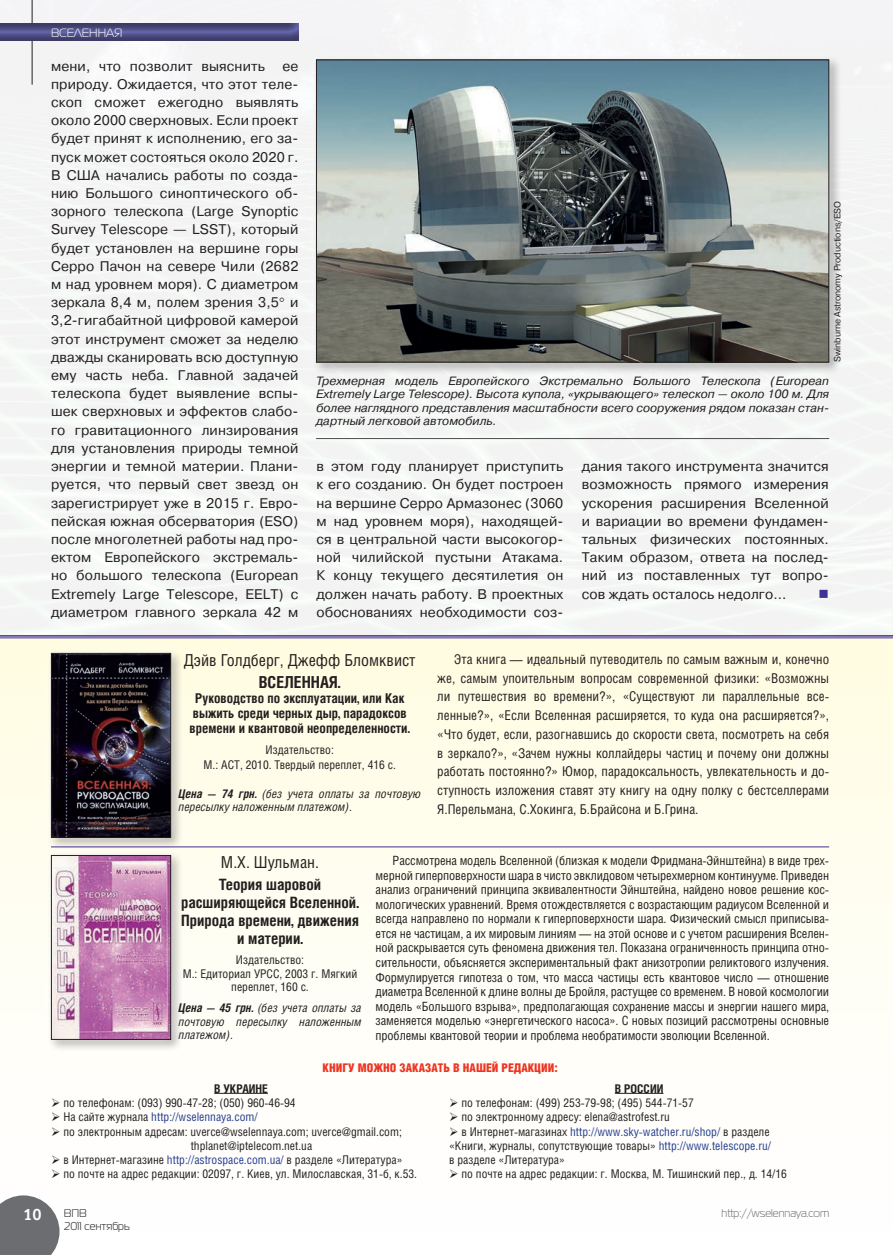
<style>
.page{position:relative;width:893px;height:1255px;background:#fff}
.page>*{position:absolute;margin:0;border:0;box-sizing:border-box;transform-origin:0 0}
.t1{font:16.5px/22.2px "Helios Cond";color:#231f20;text-align:center}
.t2{font:700 16.5px "Officina Sans C";color:#fff}
.t3{font:700 15.6px/18px "Helios Cond";color:#231f20;text-align:center}
.t4{font:13.95px/18.1px "Pragmatica C";letter-spacing:.01em;color:#231f20;text-align:justify}
.t5{font:13.95px "Wingdings";color:#413193}
.t6{font:13.5px/18.8px "Helios Cond";color:#231f20;text-align:justify}
.t7{font:700 13.5px/15px "Helios Cond";color:#231f20;text-align:center}
.t8{font:12.75px/14.5px "Helios Cond";letter-spacing:-.01em;color:#231f20;text-align:justify}
.t9{font:12px/14.2px "Helios Cond";color:#231f20;text-align:center}
.t10{font:italic 12px/13.5px "Pragmatica C";color:#231f20;text-align:justify}
.t11{font:italic 12px/13.5px "Helios Cond";color:#231f20}
.t12{font:12px "Helios Cond";color:#253f8e}
.t13{font:900 12px "Helios Cond";color:#ef3522}
.t14{font:700 12px "Helios Cond";color:#231f20}
.t15{font:12px "Magistral C";color:#fff}
.t16{font:11.25px "Magistral C";color:#6c6d70}
.t17{font:11.25px/13.5px "Magistral C";color:#231f20}
.t18{font:9px "Pragmatica C";letter-spacing:-.01em;color:#231f20}
.s1{font-weight:700}
.s2{color:#231f20}
.s3{color:#253f8e}
</style>
<div class="page">
<div style="left:0;top:0;width:893px;height:637px;background:#f3f4f4"></div>
<div style="left:0;top:637px;width:893px;height:617px;background:linear-gradient(to bottom,#fffce2,#fff)"></div>
<div style="left:306px;top:50px;width:533px;height:322px;background:#fff;opacity:.75"></div>
<img style="left:318px;top:62px;width:509px;height:298px">
<div style="left:316px;top:60px;width:513px;height:302px;border:1px solid #231f20"></div>
<hr style="left:316px;top:438px;width:513px;height:1px;background:#231f20">
<div style="left:47px;top:649px;width:137px;height:201px;background:#fefbe5"></div>
<div style="left:41px;top:643px;width:140px;height:204px;background:#fff;opacity:.75"></div>
<img style="left:53px;top:655px;width:116px;height:180px">
<div style="left:51px;top:653px;width:120px;height:184px;border:1px solid #231f20"></div>
<div style="left:47px;top:851px;width:137px;height:201px;background:#fcfbf3"></div>
<div style="left:41px;top:845px;width:140px;height:204px;background:#fff;opacity:.75"></div>
<img style="left:53px;top:857px;width:116px;height:180px">
<div style="left:51px;top:855px;width:120px;height:184px;border:1px solid #231f20"></div>
<hr style="left:0;top:635px;width:893px;height:1px;background:#452f92">
<hr style="left:0;top:637px;width:893px;height:1px;background:#452f92">
<hr style="left:51px;top:846px;width:778px;height:1px;background:#452f92">
<hr style="left:214px;top:1093px;width:54px;height:1px;background:#231f20">
<hr style="left:615px;top:1093px;width:48px;height:1px;background:#231f20">
<svg style="left:0;top:1195px;width:60px;height:59px;background:#7e7f82"></svg>
<hr style="left:32px;top:0;width:1px;height:85px;background:#231f20">
<div style="left:0;top:22px;width:302px;height:21px;background:#231f20;opacity:.5"></div>
<svg style="left:280px;top:298px;width:4px;height:4px"></svg>
<p class="t15" style="left:51px;top:26px;width:73px">ВСЕЛЕННАЯ</p>
<p class="t4" style="left:51px;top:57px;width:249px">мени, что позволит выяснить ее природу. Ожидается, что этот теле&shy;скоп сможет ежегодно выявлять около 2000 сверхновых. Если проект будет принят к исполнению, его за&shy;пуск может состояться около 2020 г.<br>В США начались работы по созда&shy;нию Большого синоптического об&shy;зорного телескопа (Large Synoptic Survey Telescope — LSST), который будет установлен на вершине горы Серро Пачон на севере Чили (2682 м над уровнем моря). С диаметром зеркала 8,4 м, полем зрения 3,5 и 3,2-гигабайтной цифровой камерой этот инструмент сможет за неделю дважды сканировать всю доступную ему часть неба. Главной задачей телескопа будет выявление вспы&shy;шек сверхновых и эффектов слабо&shy;го гравитационного линзирования для установления природы темной энергии и темной материи. Плани&shy;руется, что первый свет звезд он зарегистрирует уже в 2015 г. Евро&shy;пейская южная обсерватория (ESO) после многолетней работы над про&shy;ектом Европейского экстремаль&shy;но большого телескопа (European Extremely Large Telescope, EELT) с диаметром главного зеркала 42 м</p>
<p class="t18" style="left:832px;top:362px;width:162px;rotate:-90deg">Swinburne Astronomy Productions/ESO</p>
<p class="t10" style="left:316px;top:374px;width:515px">Трехмерная модель Европейского Экстремально Большого Телескопа (European Extremely Large Telescope). Высота купола, «укрывающего» телескоп — около 100 м. Для более наглядного представления масштабности всего сооружения рядом показан стан&shy;дартный легковой автомобиль.</p>
<p class="t4" style="left:316px;top:457px;width:248px">в этом году планирует приступить к его созданию. Он будет построен на вершине Серро Армазонес (3060 м над уровнем моря), находящей&shy;ся в центральной части высокогор&shy;ной чилийской пустыни Атакама.<br>К концу текущего десятилетия он должен начать работу. В проектных обоснованиях необходимости соз-</p>
<p class="t4" style="left:582px;top:457px;width:249px">дания такого инструмента значится возможность прямого измерения ускорения расширения Вселенной и вариации во времени фундамен&shy;тальных физических постоянных.<br>Таким образом, ответа на послед&shy;ний из поставленных тут вопро&shy;сов ждать осталось недолго…</p>
<p class="t5" style="left:818px;top:586px;width:12px">■</p>
<p class="t6" style="left:437px;top:649px;width:393px;text-indent:17px">Эта книга — идеальный путеводитель по самым важным и, конечно же, самым упоительным вопросам современной физики: «Возможны ли путешествия во времени?», «Существуют ли параллельные все&shy;ленные?», «Если Вселенная расширяется, то куда она расширяется?», «Что будет, если, разогнавшись до скорости света, посмотреть на себя в зеркало?», «Зачем нужны коллайдеры частиц и почему они должны работать постоянно?» Юмор, парадоксальность, увлекательность и до&shy;ступность изложения ставят эту книгу на одну полку с бестселлерами Я.Перельмана, С.Хокинга, Б.Брайсона и Б.Грина.</p>
<p class="t8" style="left:376px;top:853px;width:455px;text-indent:17px">Рассмотрена модель Вселенной (близкая к модели Фридмана-Эйнштейна) в виде трех&shy;мерной гиперповерхности шара в чисто эвклидовом четырехмерном континууме. Приведен анализ ограничений принципа эквивалентности Эйнштейна, найдено новое решение кос&shy;мологических уравнений. Время отождествляется с возрастающим радиусом Вселенной и всегда направлено по нормали к гиперповерхности шара. Физический смысл приписыва&shy;ется не частицам, а их мировым линиям — на этой основе и с учетом расширения Вселен&shy;ной раскрывается суть феномена движения тел. Показана ограниченность принципа отно&shy;сительности, объясняется экспериментальный факт анизотропии реликтового излучения.<br>Формулируется гипотеза о том, что масса частицы есть квантовое число — отношение диаметра Вселенной к длине волны де Бройля, растущее со временем. В новой космологии модель «Большого взрыва», предполагающая сохранение массы и энергии нашего мира, заменяется моделью «энергетического насоса». С новых позиций рассмотрены основные проблемы квантовой теории и проблема необратимости эволюции Вселенной.</p>
<p class="t1" style="left:184px;top:648px;width:233px">Дэйв Голдберг, Джефф Бломквист<br><span class="s1">Вселенная.</span></p>
<p class="t7" style="left:190px;top:690px;width:222px">Руководство по эксплуатации, или Как выжить среди черных дыр, парадоксов времени и квантовой неопределенности.</p>
<p class="t9" style="left:204px;top:742px;width:194px;line-height:15px">Издательство:<br>М.: АСТ, 2010. Твердый переплет, 416 с.</p>
<p class="t11" style="left:179px;top:786px;width:244px"><span class="s1">Цена — 74 грн.</span> (без учета оплаты за почтовую пересылку наложенным платежом).</p>
<p class="t1" style="left:221px;top:850px;width:100px">М.Х. Шульман.</p>
<p class="t3" style="left:181px;top:875px;width:179px">Теория шаровой расширяющейся Вселенной.<br>Природа времени, движения и материи.</p>
<p class="t9" style="left:183px;top:952px;width:176px;line-height:13.5px">Издательство:<br>М.: Едиториал УРСС, 2003 г. Мягкий переплет, 160 с.</p>
<p class="t11" style="left:179px;top:1000px;width:184px;text-align:justify"><span class="s1">Цена — 45 грн.</span> (без учета оплаты за почтовую пересылку наложенным платежом).</p>
<p class="t13" style="left:323px;top:1061px;width:236px">Книгу можно заказать в нашей редакции:</p>
<p class="t14" style="left:214px;top:1081px;width:55px">В Украине</p>
<p class="t9" style="left:51px;top:1095px;width:246px">➢ по телефонам: (093) 990-47-28; (050) 960-46-94</p>
<p class="t12" style="left:51px;top:1109px;width:208px"><span class="s2">➢ На сайте журнала</span> http://wselennaya.com/</p>
<p class="t9" style="left:191px;top:1123px;width:213px;text-align:left;text-indent:-140px">➢ по электронным адресам: uverce@wselennaya.com; uverce@gmail.com; thplanet@iptelecom.net.ua</p>
<p class="t9" style="left:51px;top:1152px;width:353px">➢ в Интернет-магазине <span class="s3">http://astrospace.com.ua/</span> в разделе «Литература»</p>
<p class="t9" style="left:51px;top:1166px;width:368px">➢ по почте на адрес редакции: 02097, г. Киев, ул. Милославская, 31-б, к.53.</p>
<p class="t14" style="left:615px;top:1081px;width:50px">В России</p>
<p class="t9" style="left:449px;top:1095px;width:246px">➢ по телефонам: (499) 253-79-98; (495) 544-71-57</p>
<p class="t9" style="left:449px;top:1109px;width:222px">➢ по электронному адресу: elena@astrofest.ru</p>
<p class="t9" style="left:449px;top:1123px;width:323px;text-align:justify">➢ в Интернет-магазинах <span class="s3">http://www.sky-watcher.ru/shop/</span> в разделе «Книги, журналы, сопутствующие товары» <span class="s3">http://www.telescope.ru/ </span>в разделе «Литература»</p>
<p class="t9" style="left:449px;top:1166px;width:339px">➢ по почте на адрес редакции: г. Москва, М. Тишинский пер., д. 14/16</p>
<p class="t2" style="left:23px;top:1204px;width:20px">10</p>
<p class="t17" style="left:64px;top:1205px;width:67px">ВПВ<br>2011 сентябрь</p>
<p class="t16" style="left:722px;top:1207px;width:109px">http://wselennaya.com</p>
</div>
